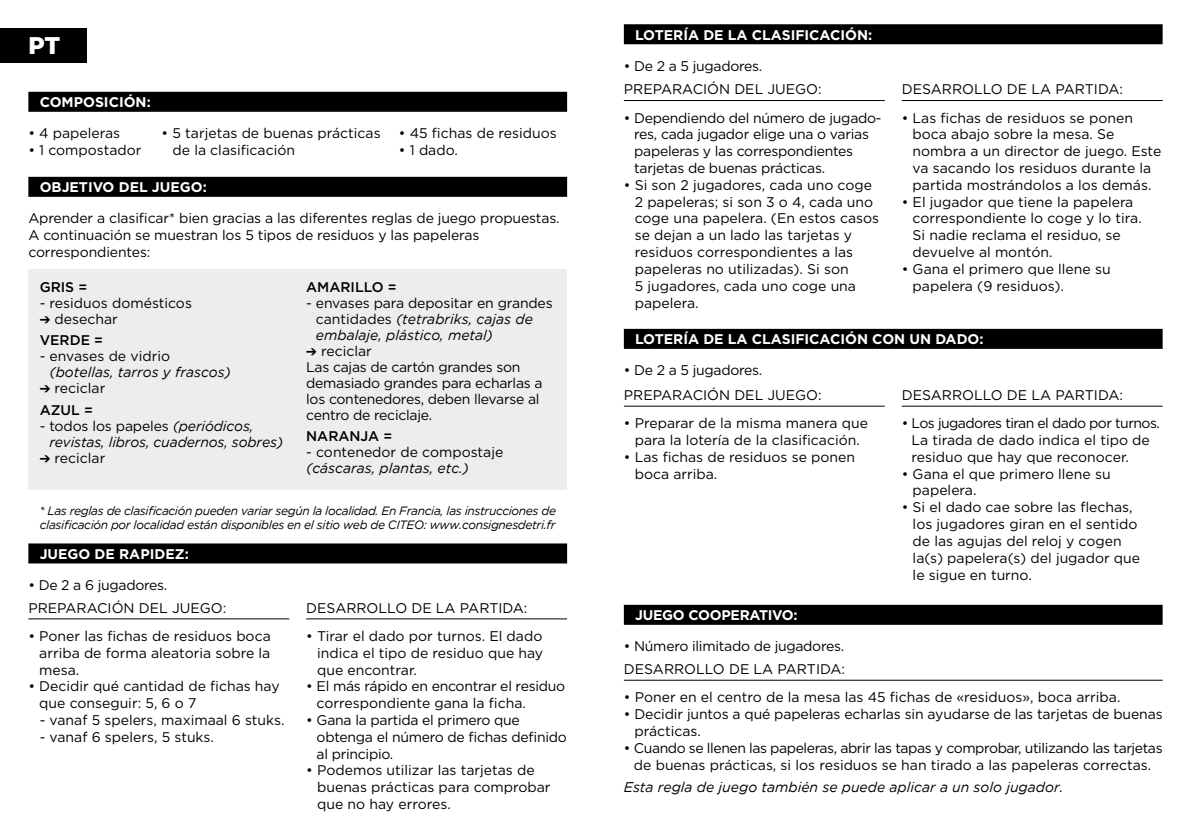
<style>
.page{position:relative;width:1191px;height:840px;background:#fff}
.page>*{position:absolute;margin:0;border:0;box-sizing:border-box;transform-origin:0 0}
.t1{font:900 24px "Gotham";color:#fff}
.t2{font:14px/16.8px "Gotham";color:#000}
.t3{font:14px/16.8px "Gotham";letter-spacing:-.02em;color:#000}
.t4{font:italic 14px/16px "Gotham";color:#000}
.t5{font:14px/16.8px "Gotham";letter-spacing:-.03em;color:#000;text-align:center}
.t6{font:700 14px "Gotham";color:#fff}
.t7{font:500 14px "Gotham";color:#000}
.t8{font:700 14px "Gotham";letter-spacing:-.02em;color:#fff}
.t9{font:italic 12px/14px "Gotham";letter-spacing:-.03em;color:#000}
.s1{font-weight:500}
.s2{font-style:normal}
</style>
<div class="page">
<div style="left:28px;top:92px;width:539px;height:20px;background:#000"></div>
<div style="left:28px;top:269px;width:539px;height:221px;background:#ededed"></div>
<div style="left:624px;top:604px;width:538px;height:20px;background:#000"></div>
<div style="left:28px;top:543px;width:539px;height:20px;background:#000"></div>
<div style="left:624px;top:328px;width:538px;height:20px;background:#000"></div>
<div style="left:28px;top:177px;width:539px;height:20px;background:#000"></div>
<hr style="left:624px;top:679px;width:538px;height:1px;background:#000">
<div style="left:624px;top:24px;width:538px;height:20px;background:#000"></div>
<hr style="left:624px;top:100px;width:260px;height:1px;background:#000">
<hr style="left:901px;top:100px;width:261px;height:1px;background:#000">
<hr style="left:624px;top:405px;width:260px;height:1px;background:#000">
<hr style="left:901px;top:405px;width:261px;height:1px;background:#000">
<hr style="left:28px;top:618px;width:261px;height:1px;background:#000">
<hr style="left:306px;top:618px;width:261px;height:1px;background:#000">
<div style="left:0;top:28px;width:86px;height:35px;background:#000"></div>
<h1 class="t1" style="left:28px;top:32px;width:33px">PT</h1>
<p class="t6" style="left:40px;top:93px;width:113px">COMPOSICIÓN:</p>
<p class="t2" style="left:28px;top:125px;width:93px">• 4 papeleras</p>
<p class="t2" style="left:28px;top:141px;width:115px">• 1 compostador</p>
<p class="t2" style="left:172px;top:125px;width:210px;text-indent:-11px">• 5 tarjetas de buenas prácticas de la clasificación</p>
<p class="t2" style="left:399px;top:125px;width:159px">• 45 fichas de residuos</p>
<p class="t2" style="left:399px;top:141px;width:60px">• 1 dado.</p>
<p class="t6" style="left:40px;top:178px;width:169px">OBJETIVO DEL JUEGO:</p>
<p class="t2" style="left:28px;top:209px;width:533px">Aprender a clasificar* bien gracias a las diferentes reglas de juego propuestas.<br>A continuación se muestran los 5 tipos de residuos y las papeleras correspondientes:</p>
<p class="t7" style="left:40px;top:277px;width:49px">GRIS =</p>
<p class="t2" style="left:40px;top:294px;width:154px">- residuos domésticos</p>
<p class="t2" style="left:40px;top:307px;width:80px;line-height:21.6px">➔ desechar<br><span class="s1">VERDE =</span></p>
<p class="t2" style="left:40px;top:347px;width:132px">- envases de vidrio</p>
<p class="t4" style="left:50px;top:364px;width:183px">(botellas, tarros y frascos)</p>
<p class="t2" style="left:40px;top:377px;width:67px;line-height:21.6px">➔ reciclar<br><span class="s1">AZUL =</span></p>
<p class="t4" style="left:49px;top:418px;width:235px;text-indent:-10px"><span class="s2">- todos los papeles</span> (periódicos, revistas, libros, cuadernos, sobres)</p>
<p class="t2" style="left:40px;top:449px;width:67px">➔ reciclar</p>
<p class="t7" style="left:306px;top:277px;width:92px">AMARILLO =</p>
<p class="t4" style="left:316px;top:294px;width:238px;text-indent:-10px"><span class="s2">- envases para depositar en grandes cantidades</span> (tetrabriks, cajas de embalaje, plástico, metal)</p>
<p class="t3" style="left:306px;top:342px;width:238px;line-height:16px">➔ reciclar<br>Las cajas de cartón grandes son demasiado grandes para echarlas a los contenedores, deben llevarse al centro de reciclaje.</p>
<p class="t7" style="left:306px;top:427px;width:87px">NARANJA =</p>
<p class="t2" style="left:306px;top:443px;width:199px">- contenedor de compostaje</p>
<p class="t4" style="left:306px;top:460px;width:164px">(cáscaras, plantas, etc.)</p>
<p class="t9" style="left:39px;top:503px;width:518px">* Las reglas de clasificación pueden variar según la localidad. En Francia, las instrucciones de clasificación por localidad están disponibles en el sitio web de CITEO: www.consignesdetri.fr</p>
<p class="t6" style="left:40px;top:544px;width:151px">JUEGO DE RAPIDEZ:</p>
<p class="t3" style="left:28px;top:576px;width:140px">• De 2 a 6 jugadores.</p>
<p class="t2" style="left:28px;top:598px;width:199px">PREPARACIÓN DEL JUEGO:</p>
<p class="t2" style="left:39px;top:627px;width:233px;text-align:justify;text-indent:-11px">• Poner las fichas de residuos boca arriba de forma aleatoria sobre la mesa.</p>
<p class="t2" style="left:39px;top:677px;width:242px;text-indent:-11px">• Decidir qué cantidad de fichas hay que conseguir: 5, 6 o 7</p>
<p class="t2" style="left:40px;top:711px;width:246px">- vanaf 5 spelers, maximaal 6 stuks.</p>
<p class="t2" style="left:40px;top:727px;width:176px">- vanaf 6 spelers, 5 stuks.</p>
<p class="t2" style="left:306px;top:598px;width:223px">DESARROLLO DE LA PARTIDA:</p>
<p class="t2" style="left:317px;top:627px;width:228px;text-align:justify;text-indent:-11px">• Tirar el dado por turnos. El dado indica el tipo de residuo que hay que encontrar.</p>
<p class="t3" style="left:316px;top:677px;width:250px;text-indent:-10px">• El más rápido en encontrar el residuo correspondiente gana la ficha.</p>
<p class="t3" style="left:316px;top:711px;width:252px;text-indent:-10px">• Gana la partida el primero que obtenga el número de fichas definido al principio.</p>
<p class="t2" style="left:317px;top:761px;width:235px;text-indent:-11px">• Podemos utilizar las tarjetas de buenas prácticas para comprobar que no hay errores.</p>
<p class="t6" style="left:635px;top:25px;width:238px">LOTERÍA DE LA CLASIFICACIÓN:</p>
<p class="t3" style="left:624px;top:57px;width:140px">• De 2 a 5 jugadores.</p>
<p class="t2" style="left:624px;top:81px;width:199px">PREPARACIÓN DEL JUEGO:</p>
<p class="t3" style="left:634px;top:109px;width:249px;text-indent:-10px">• Dependiendo del número de jugado&shy;res, cada jugador elige una o varias papeleras y las correspondientes tarjetas de buenas prácticas.</p>
<p class="t2" style="left:635px;top:176px;width:246px;text-indent:-11px">• Si son 2 jugadores, cada uno coge<br>2 papeleras; si son 3 o 4, cada uno coge una papelera. (En estos casos se dejan a un lado las tarjetas y residuos correspondientes a las papeleras no utilizadas). Si son<br>5 jugadores, cada uno coge una papelera.</p>
<p class="t2" style="left:901px;top:81px;width:223px">DESARROLLO DE LA PARTIDA:</p>
<p class="t2" style="left:912px;top:109px;width:250px;text-indent:-11px">• Las fichas de residuos se ponen boca abajo sobre la mesa. Se nombra a un director de juego. Este va sacando los residuos durante la partida mostrándolos a los demás.</p>
<p class="t2" style="left:912px;top:193px;width:231px;text-indent:-11px">• El jugador que tiene la papelera correspondiente lo coge y lo tira.<br>Si nadie reclama el residuo, se devuelve al montón.</p>
<p class="t2" style="left:912px;top:260px;width:199px;text-indent:-11px">• Gana el primero que llene su papelera (9 residuos).</p>
<p class="t6" style="left:635px;top:330px;width:350px">LOTERÍA DE LA CLASIFICACIÓN CON UN DADO:</p>
<p class="t3" style="left:624px;top:361px;width:140px">• De 2 a 5 jugadores.</p>
<p class="t2" style="left:624px;top:386px;width:199px">PREPARACIÓN DEL JUEGO:</p>
<p class="t2" style="left:624px;top:414px;width:246px;text-align:center">• Preparar de la misma manera que para la lotería de la clasificación.</p>
<p class="t2" style="left:635px;top:448px;width:222px;text-indent:-11px">• Las fichas de residuos se ponen boca arriba.</p>
<p class="t8" style="left:635px;top:605px;width:164px">JUEGO COOPERATIVO:</p>
<p class="t3" style="left:624px;top:637px;width:222px">• Número ilimitado de jugadores.</p>
<p class="t2" style="left:901px;top:386px;width:223px">DESARROLLO DE LA PARTIDA:</p>
<p class="t2" style="left:911px;top:414px;width:250px;text-indent:-10px">• Los jugadores tiran el dado por turnos.<br>La tirada de dado indica el tipo de residuo que hay que reconocer.</p>
<p class="t2" style="left:912px;top:464px;width:199px;text-indent:-11px">• Gana el que primero llene su papelera.</p>
<p class="t2" style="left:912px;top:498px;width:229px;text-indent:-11px">• Si el dado cae sobre las flechas, los jugadores giran en el sentido de las agujas del reloj y cogen la(s) papelera(s) del jugador que le sigue en turno.</p>
<p class="t2" style="left:624px;top:660px;width:223px">DESARROLLO DE LA PARTIDA:</p>
<p class="t2" style="left:624px;top:688px;width:498px">• Poner en el centro de la mesa las 45 fichas de «residuos», boca arriba.</p>
<p class="t2" style="left:634px;top:705px;width:529px;text-indent:-11px">• Decidir juntos a qué papeleras echarlas sin ayudarse de las tarjetas de buenas prácticas.</p>
<p class="t5" style="left:624px;top:738px;width:540px">• Cuando se llenen las papeleras, abrir las tapas y comprobar, utilizando las tarjetas de buenas prácticas, si los residuos se han tirado a las papeleras correctas.</p>
<p class="t4" style="left:624px;top:778px;width:441px">Esta regla de juego también se puede aplicar a un solo jugador.</p>
</div>
